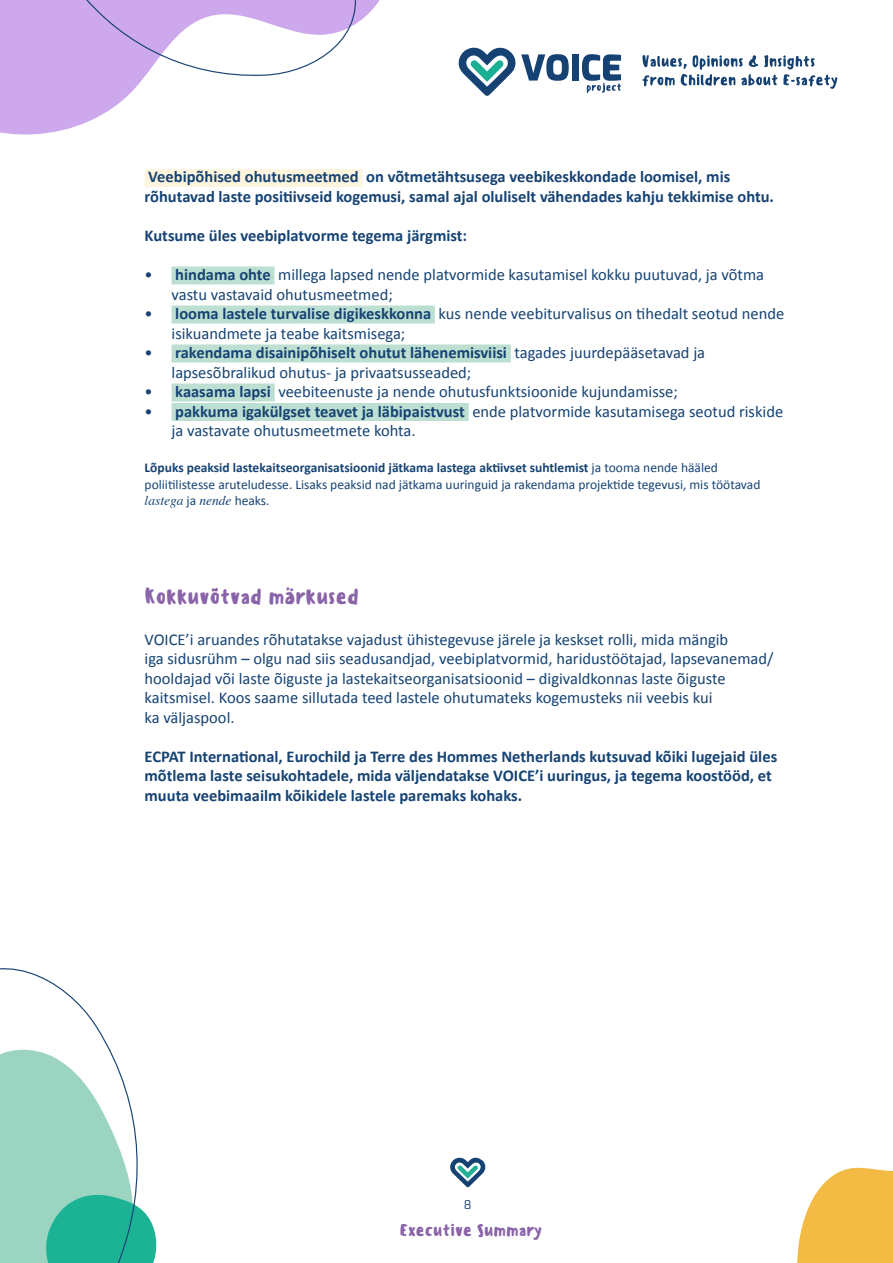
<style>
.page{position:relative;width:893px;height:1263px;background:#fff}
.page>*{position:absolute;margin:0;border:0;box-sizing:border-box;transform-origin:0 0}
.t1{font:500 21px "Sensei";color:#8a64a8}
.t2{font:16.5px/19.5px "Calibri";color:#164373}
.t3{font:700 16.5px/19.5px "Calibri";color:#164373}
.t4{font:500 16.5px "Sensei";color:#8a64a8}
.t5{font:13.5px/16.5px "Calibri";color:#164373}
.t6{font:italic 13.5px "Times";color:#164373}
.t7{font:12px "Exo";color:#144272}
.s1{font-weight:700}
.s2{font-family:"Calibri";font-style:normal}
</style>
<div class="page">
<svg style="left:0;top:968px;width:157px;height:295px"></svg>
<svg style="left:797px;top:1167px;width:96px;height:96px;background:#f4c461"></svg>
<svg style="left:0;top:0;width:380px;height:135px"></svg>
<svg style="left:0;top:0;width:371px;height:90px"></svg>
<svg style="left:459px;top:48px;width:110px;height:48px"></svg>
<div style="left:572px;top:54px;width:7px;height:27px;background:#154273"></div>
<svg style="left:582px;top:54px;width:39px;height:39px"></svg>
<svg style="left:642px;top:55px;width:196px;height:34px"></svg>
<svg style="left:450px;top:1157px;width:36px;height:30px"></svg>
<div style="left:145px;top:169px;width:218px;height:18px;background:#fef5de"></div>
<div style="left:172px;top:266px;width:102px;height:18px;background:#bddfd1"></div>
<div style="left:172px;top:305px;width:263px;height:18px;background:#bddfd1"></div>
<div style="left:172px;top:344px;width:339px;height:18px;background:#bddfd1"></div>
<div style="left:172px;top:383px;width:103px;height:18px;background:#bddfd1"></div>
<div style="left:172px;top:403px;width:297px;height:18px;background:#bddfd1"></div>
<svg style="left:212px;top:588px;width:6px;height:3px"></svg>
<p class="t3" style="left:145px;top:167px;width:631px">Veebipõhised ohutusmeetmed on võtmetähtsusega veebikeskkondade loomisel, mis rõhutavad laste positiivseid kogemusi, samal ajal oluliselt vähendades kahju tekkimise ohtu.</p>
<p class="t3" style="left:145px;top:225px;width:324px">Kutsume üles veebiplatvorme tegema järgmist:</p>
<p class="t2" style="left:172px;top:264px;width:594px;text-indent:-27px">• <span class="s1">hindama ohte</span> millega lapsed nende platvormide kasutamisel kokku puutuvad, ja võtma vastu vastavaid ohutusmeetmed;</p>
<p class="t2" style="left:172px;top:303px;width:614px;text-indent:-27px">• <span class="s1">looma lastele turvalise digikeskkonna</span> kus nende veebiturvalisus on tihedalt seotud nende isikuandmete ja teabe kaitsmisega;</p>
<p class="t2" style="left:172px;top:342px;width:535px;text-indent:-27px">• <span class="s1">rakendama disainipõhiselt ohutut lähenemisviisi</span> tagades juurdepääsetavad ja lapsesõbralikud ohutus- ja privaatsusseaded;</p>
<p class="t2" style="left:145px;top:381px;width:535px">• <span class="s1">kaasama lapsi</span> veebiteenuste ja nende ohutusfunktsioonide kujundamisse;</p>
<p class="t2" style="left:172px;top:400px;width:613px;text-indent:-27px">• <span class="s1">pakkuma igakülgset teavet ja läbipaistvust</span> ende platvormide kasutamisega seotud riskide ja vastavate ohutusmeetmete kohta.</p>
<p class="t5" style="left:145px;top:459px;width:617px"><span class="s1">Lõpuks peaksid lastekaitseorganisatsioonid jätkama lastega aktiivset suhtlemist</span> ja tooma nende hääled poliitilistesse aruteludesse. Lisaks peaksid nad jätkama uuringuid ja rakendama projektide tegevusi, mis töötavad</p>
<p class="t6" style="left:145px;top:489px;width:127px">lastega <span class="s2">ja</span> nende <span class="s2">heaks.</span></p>
<p class="t1" style="left:145px;top:582px;width:216px">Kokkuvotvad märkused</p>
<p class="t2" style="left:145px;top:628px;width:630px">VOICE’i aruandes rõhutatakse vajadust ühistegevuse järele ja keskset rolli, mida mängib<br>iga sidusrühm – olgu nad siis seadusandjad, veebiplatvormid, haridustöötajad, lapsevanemad/ hooldajad või laste õiguste ja lastekaitseorganisatsioonid – digivaldkonnas laste õiguste kaitsmisel. Koos saame sillutada teed lastele ohutumateks kogemusteks nii veebis kui<br>ka väljaspool.</p>
<p class="t3" style="left:145px;top:746px;width:634px">ECPAT International, Eurochild ja Terre des Hommes Netherlands kutsuvad kõiki lugejaid üles mõtlema laste seisukohtadele, mida väljendatakse VOICE’i uuringus, ja tegema koostööd, et muuta veebimaailm kõikidele lastele paremaks kohaks.</p>
<p class="t7" style="left:464px;top:1196px;width:9px">8</p>
<p class="t4" style="left:400px;top:1219px;width:144px">Executive Summary</p>
</div>
